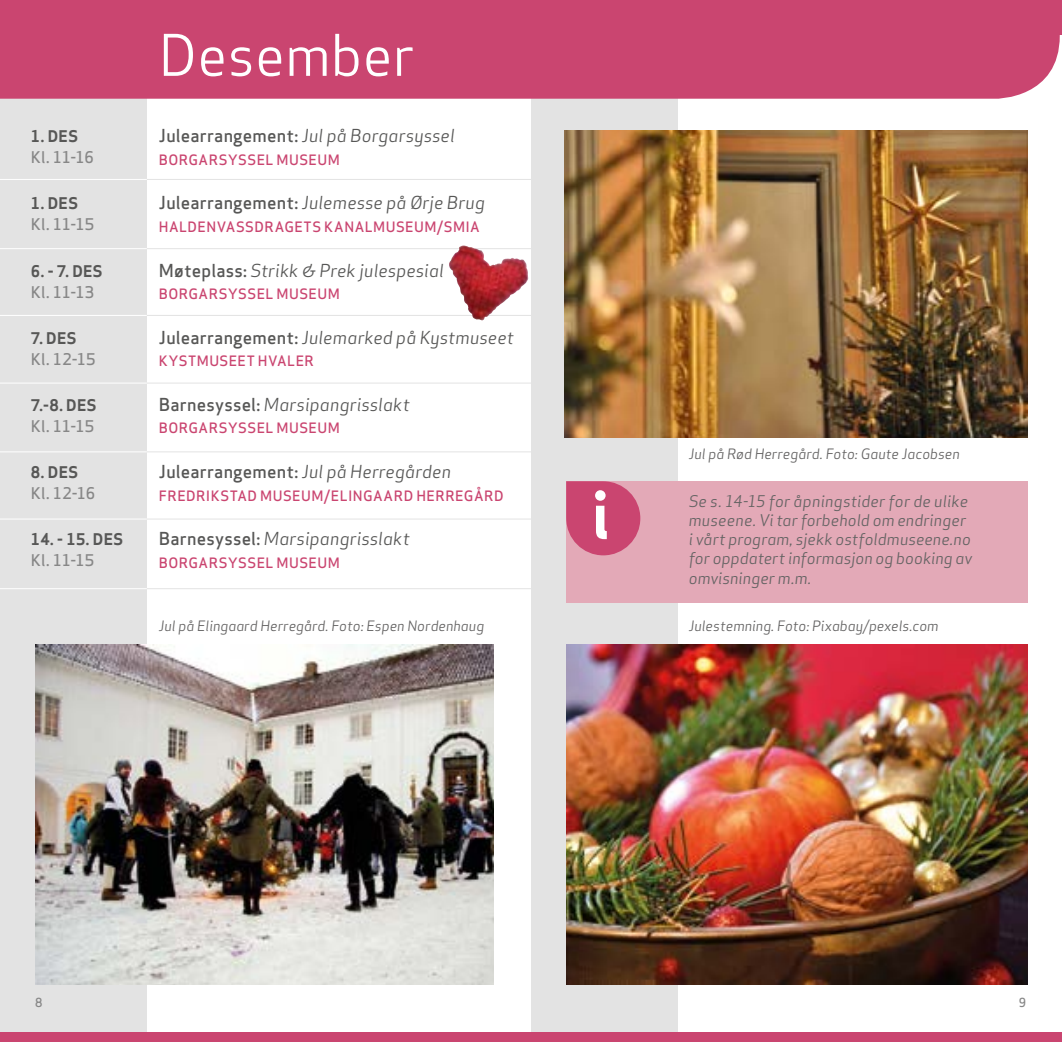
<style>
.page{position:relative;width:1062px;height:1042px;background:#fff}
.page>*{position:absolute;margin:0;border:0;box-sizing:border-box;transform-origin:0 0}
.t1{font:700 64.75px "Apex Sans";color:#fff}
.t2{font:56px "Apex Sans";color:#fff}
.t3{font:italic 17.5px "Apex Sans";letter-spacing:.005em;color:#575756}
.t4{font:500 17.5px "Apex Sans";letter-spacing:.01em;color:#575756}
.t5{font:italic 15.75px/19.2px "Apex Sans";letter-spacing:.005em;color:#646363}
.t6{font:500 15.75px "Apex Sans";color:#878787}
.t7{font:700 15.75px "Apex Sans";letter-spacing:.02em;color:#575756}
.t8{font:500 14px "Apex Sans";letter-spacing:.03em;color:#ca4570}
.t9{font:italic 14px "Apex Sans";color:#646363}
.t10{font:500 12.25px "Apex Sans";color:#878787}
.s1{font-weight:500;font-style:normal}
.s2{font-weight:400;font-style:italic}
</style>
<div class="page">
<div style="left:531px;top:85px;width:147px;height:957px;background:#e3e3e3"></div>
<div style="left:0;top:75px;width:147px;height:967px;background:#e3e3e3"></div>
<div style="left:0;top:0;width:1059px;height:99px;background:#ca4570"></div>
<div style="left:1041px;top:0;width:21px;height:35px;background:#ca4570"></div>
<div style="left:566px;top:481px;width:461px;height:122px;background:#e3a9b7"></div>
<svg style="left:566px;top:481px;width:74px;height:74px;background:#cd547b"></svg>
<div style="left:0;top:1032px;width:1062px;height:10px;background:#ca4570"></div>
<hr style="left:147px;top:179px;width:387px;height:1px;background:#e3e3e3">
<hr style="left:0;top:179px;width:147px;height:1px;background:#fff">
<hr style="left:147px;top:248px;width:387px;height:1px;background:#e3e3e3">
<hr style="left:0;top:248px;width:147px;height:1px;background:#fff">
<hr style="left:147px;top:315px;width:387px;height:1px;background:#e3e3e3">
<hr style="left:0;top:315px;width:147px;height:1px;background:#fff">
<hr style="left:147px;top:383px;width:387px;height:1px;background:#e3e3e3">
<hr style="left:0;top:383px;width:147px;height:1px;background:#fff">
<hr style="left:147px;top:451px;width:387px;height:1px;background:#e3e3e3">
<hr style="left:0;top:451px;width:147px;height:1px;background:#fff">
<hr style="left:147px;top:518px;width:387px;height:1px;background:#e3e3e3">
<hr style="left:0;top:518px;width:147px;height:1px;background:#fff">
<hr style="left:147px;top:588px;width:387px;height:1px;background:#e3e3e3">
<hr style="left:0;top:588px;width:147px;height:1px;background:#fff">
<img style="left:36px;top:644px;width:458px;height:341px">
<img style="left:449px;top:245px;width:79px;height:75px">
<img style="left:566px;top:644px;width:461px;height:341px">
<img style="left:565px;top:131px;width:462px;height:306px">
<p class="t7" style="left:31px;top:126px;width:49px">1. DES</p>
<p class="t6" style="left:31px;top:143px;width:65px">Kl. 11-16</p>
<p class="t7" style="left:31px;top:193px;width:49px">1. DES</p>
<p class="t6" style="left:31px;top:211px;width:65px">Kl. 11-15</p>
<p class="t7" style="left:31px;top:260px;width:73px">6. - 7. DES</p>
<p class="t6" style="left:31px;top:278px;width:65px">Kl. 11-13</p>
<p class="t7" style="left:31px;top:328px;width:47px">7. DES</p>
<p class="t6" style="left:31px;top:345px;width:66px">Kl. 12-15</p>
<p class="t7" style="left:31px;top:395px;width:67px">7.-8. DES</p>
<p class="t6" style="left:31px;top:412px;width:65px">Kl. 11-15</p>
<p class="t7" style="left:31px;top:462px;width:49px">8. DES</p>
<p class="t6" style="left:31px;top:479px;width:66px">Kl. 12-16</p>
<p class="t7" style="left:31px;top:529px;width:94px">14. - 15. DES</p>
<p class="t6" style="left:31px;top:547px;width:65px">Kl. 11-15</p>
<h2 class="t2" style="left:159px;top:9px;width:257px">Desember</h2>
<p class="t3" style="left:159px;top:121px;width:297px"><span class="s1">Julearrangement:</span> Jul på Borgarsyssel</p>
<p class="t8" style="left:159px;top:147px;width:183px">BORGARSYSSEL MUSEUM</p>
<p class="t3" style="left:159px;top:189px;width:328px"><span class="s1">Julearrangement:</span> Julemesse på Ørje Brug</p>
<p class="t8" style="left:159px;top:214px;width:322px">HALDENVASSDRAGETS KANALMUSEUM/SMIA</p>
<p class="t3" style="left:159px;top:256px;width:286px"><span class="s1">Møteplass:</span> Strikk &amp; Prek julespesial</p>
<p class="t8" style="left:159px;top:281px;width:183px">BORGARSYSSEL MUSEUM</p>
<p class="t3" style="left:159px;top:323px;width:357px"><span class="s1">Julearrangement:</span> Julemarked på Kystmuseet</p>
<p class="t8" style="left:159px;top:349px;width:157px">KYSTMUSEET HVALER</p>
<p class="t3" style="left:159px;top:390px;width:252px"><span class="s1">Barnesyssel:</span> Marsipangrisslakt</p>
<p class="t8" style="left:159px;top:416px;width:183px">BORGARSYSSEL MUSEUM</p>
<p class="t4" style="left:159px;top:456px;width:294px">Julearrangement: <span class="s2">Jul på Herregården</span></p>
<p class="t8" style="left:159px;top:483px;width:346px">FREDRIKSTAD MUSEUM/ELINGAARD HERREGÅRD</p>
<p class="t3" style="left:159px;top:525px;width:252px"><span class="s1">Barnesyssel:</span> Marsipangrisslakt</p>
<p class="t8" style="left:159px;top:550px;width:183px">BORGARSYSSEL MUSEUM</p>
<p class="t9" style="left:159px;top:614px;width:327px">Jul på Elingaard Herregård. Foto: Espen Nordenhaug</p>
<p class="t9" style="left:688px;top:442px;width:273px">Jul på Rød Herregård. Foto: Gaute Jacobsen</p>
<h1 class="t1" style="left:591px;top:472px;width:21px">i</h1>
<p class="t5" style="left:688px;top:490px;width:285px">Se s. 14-15 for åpningstider for de ulike museene. Vi tar forbehold om endringer i vårt program, sjekk ostfoldmuseene.no for oppdatert informasjon og booking av omvisninger m.m.</p>
<p class="t9" style="left:688px;top:614px;width:251px">Julestemning. Foto: Pixabay/pexels.com</p>
<p class="t10" style="left:35px;top:991px;width:9px">8</p>
<p class="t10" style="left:1019px;top:991px;width:9px">9</p>
</div>
